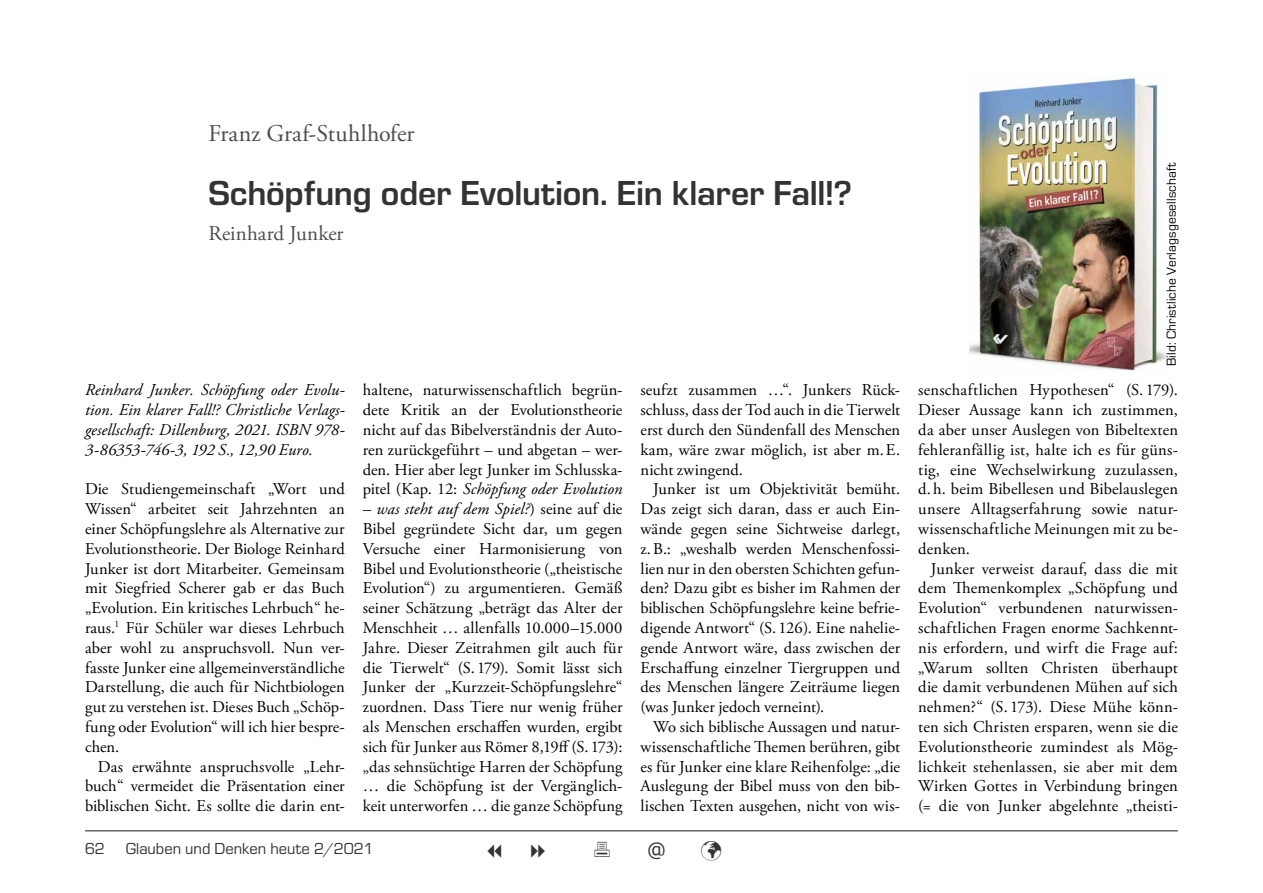
<style>
.page{position:relative;width:1263px;height:893px;background:#fff}
.page>*{position:absolute;margin:0;border:0;box-sizing:border-box;transform-origin:0 0}
.t1{font:700 36px "Eurostile";letter-spacing:-.005em;color:#333}
.t2{font:24px "Adobe Garamond Pro";color:#4d4d4d}
.t3{font:21px "Adobe Garamond Pro";letter-spacing:.005em;color:#4d4d4d}
.t4{font:19.5px "Verdana";color:#333}
.t5{font:16.5px/19.8px "Adobe Garamond Pro";letter-spacing:.005em;color:#000;text-align:justify}
.t6{font:italic 16.5px/19.8px "Adobe Garamond Pro";color:#000;text-align:justify}
.t7{font:16.5px "Eurostile";color:#333}
.t8{font:13.5px "Eurostile";letter-spacing:.015em;color:#000}
.s1{font-style:italic}
</style>
<div class="page">
<hr style="left:85px;top:830px;width:1093px;height:1px;background:#333">
<img style="left:969px;top:75px;width:198px;height:296px">
<h2 class="t2" style="left:208px;top:119px;width:207px">Franz Graf-Stuhlhofer</h2>
<h1 class="t1" style="left:208px;top:167px;width:645px">Schöpfung oder Evolution. Ein klarer Fall!?</h1>
<p class="t3" style="left:208px;top:220px;width:137px">Reinhard Junker</p>
<p class="t6" style="left:85px;top:381px;width:261px">Reinhard Junker. Schöpfung oder Evolu&shy;tion. Ein klarer Fall!? Christliche Verlags&shy;gesellschaft: Dillenburg, 2021. ISBN 978- 3-86353-746-3, 192 S., 12,90 Euro.</p>
<p class="t5" style="left:85px;top:480px;width:261px">Die Studiengemeinschaft „Wort und Wissen“ arbeitet seit Jahrzehnten an einer Schöpfungslehre als Alternative zur Evolutionstheorie. Der Biologe Reinhard Junker ist dort Mitarbeiter. Gemeinsam mit Siegfried Scherer gab er das Buch „Evolution. Ein kritisches Lehrbuch“ he&shy;raus.<sup>1</sup> Für Schüler war dieses Lehrbuch aber wohl zu anspruchsvoll. Nun ver&shy;fasste Junker eine allgemeinverständliche Darstellung, die auch für Nichtbiologen gut zu verstehen ist. Dieses Buch „Schöp&shy;fung oder Evolution“ will ich hier bespre&shy;chen.</p>
<p class="t5" style="left:85px;top:757px;width:261px;text-indent:13px">Das erwähnte anspruchsvolle „Lehr&shy;buch“ vermeidet die Präsentation einer biblischen Sicht. Es sollte die darin ent-</p>
<p class="t5" style="left:363px;top:381px;width:261px">haltene, naturwissenschaftlich begrün&shy;dete Kritik an der Evolutionstheorie nicht auf das Bibelverständnis der Auto&shy;ren zurückgeführt – und abgetan – wer&shy;den. Hier aber legt Junker im Schlusska&shy;pitel (Kap. 12: <span class="s1">Schöpfung oder Evolution</span></p>
<p class="t5" style="left:363px;top:500px;width:261px"><span class="s1">– was steht auf dem Spiel?</span>) seine auf die Bibel gegründete Sicht dar, um gegen Versuche einer Harmonisierung von Bibel und Evolutionstheorie („theistische Evolution“) zu argumentieren. Gemäß seiner Schätzung „beträgt das Alter der Menschheit … allenfalls 10.000–15.000<br>Jahre. Dieser Zeitrahmen gilt auch für die Tierwelt“ (S. 179). Somit lässt sich Junker der „Kurzzeit-Schöpfungslehre“ zuordnen. Dass Tiere nur wenig früher als Menschen erschaffen wurden, ergibt sich für Junker aus Römer 8,19ff (S.173): „das sehnsüchtige Harren der Schöpfung … die Schöpfung ist der Vergänglich&shy;keit unterworfen … die ganze Schöpfung</p>
<p class="t5" style="left:640px;top:381px;width:261px">seufzt zusammen …“. Junkers Rück&shy;schluss, dass der Tod auch in die Tierwelt erst durch den Sündenfall des Menschen kam, wäre zwar möglich, ist aber m.E. nicht zwingend.</p>
<p class="t5" style="left:640px;top:480px;width:261px;text-indent:13px">Junker ist um Objektivität bemüht.<br>Das zeigt sich daran, dass er auch Ein&shy;wände gegen seine Sichtweise darlegt, z.B.: „weshalb werden Menschenfossi&shy;lien nur in den obersten Schichten gefun&shy;den? Dazu gibt es bisher im Rahmen der biblischen Schöpfungslehre keine befrie&shy;digende Antwort“ (S. 126). Eine nahelie&shy;gende Antwort wäre, dass zwischen der Erschaffung einzelner Tiergruppen und des Menschen längere Zeiträume liegen (was Junker jedoch verneint).</p>
<p class="t5" style="left:640px;top:717px;width:261px;text-indent:13px">Wo sich biblische Aussagen und natur&shy;wissenschaftliche Themen berühren, gibt es für Junker eine klare Reihenfolge: „die Auslegung der Bibel muss von den bib&shy;lischen Texten ausgehen, nicht von wis-</p>
<p class="t7" style="left:85px;top:837px;width:22px">62</p>
<p class="t7" style="left:126px;top:837px;width:249px">Glauben und Denken heute 2/2021</p>
<p class="t4" style="left:647px;top:837px;width:21px">@</p>
<p class="t8" style="left:1162px;top:366px;width:205px;rotate:-90deg">Bild: Christliche Verlagsgesellschaft</p>
<p class="t5" style="left:918px;top:381px;width:261px">senschaftlichen Hypothesen“ (S. 179).<br>Dieser Aussage kann ich zustimmen, da aber unser Auslegen von Bibeltexten fehleranfällig ist, halte ich es für güns&shy;tig, eine Wechselwirkung zuzulassen, d. h. beim Bibellesen und Bibelauslegen unsere Alltagserfahrung sowie natur&shy;wissenschaftliche Meinungen mit zu be&shy;denken.</p>
<p class="t5" style="left:918px;top:559px;width:261px;text-indent:13px">Junker verweist darauf, dass die mit dem Themenkomplex „Schöpfung und Evolution“ verbundenen naturwissen&shy;schaftlichen Fragen enorme Sachkennt&shy;nis erfordern, und wirft die Frage auf: „Warum sollten Christen überhaupt die damit verbundenen Mühen auf sich nehmen?“ (S. 173). Diese Mühe könn&shy;ten sich Christen ersparen, wenn sie die Evolutionstheorie zumindest als Mög&shy;lichkeit stehenlassen, sie aber mit dem Wirken Gottes in Verbindung bringen (= die von Junker abgelehnte „theisti-</p>
</div>
